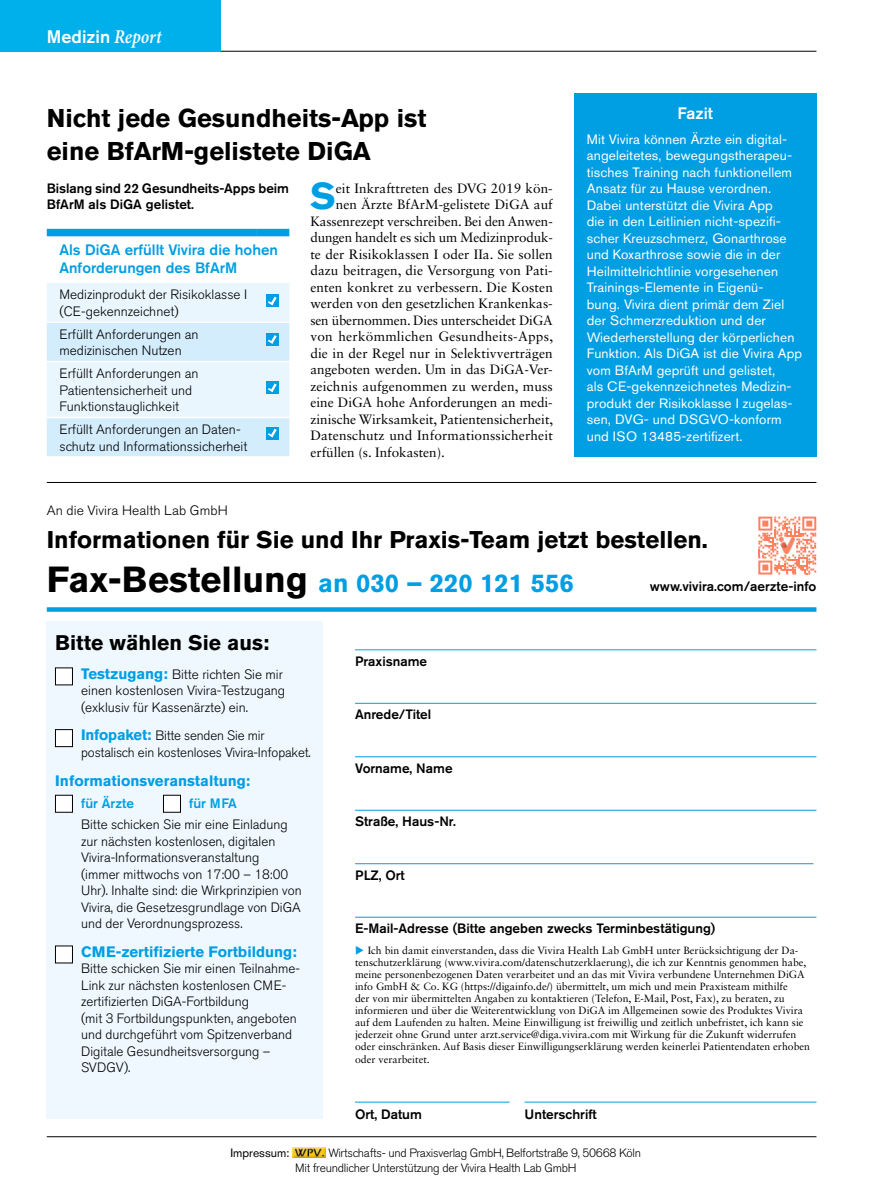
<style>
.page{position:relative;width:893px;height:1191px;background:#fff}
.page>*{position:absolute;margin:0;border:0;box-sizing:border-box;transform-origin:0 0}
.t1{font:700 37.35px "Akzidenz Grotesk BQ";color:#009ee3}
.t2{font:700 25.5px/33px "Akzidenz Grotesk BQ";color:#000}
.t3{font:700 25.5px "Akzidenz Grotesk BQ";color:#009ee3}
.t4{font:700 24px "Akzidenz Grotesk BQ";color:#000}
.t5{font:700 21px "Akzidenz Grotesk BQ";color:#000}
.t6{font:500 18px "Akzidenz Grotesk BQ";color:#fff}
.t7{font:500 16.5px "Akzidenz Grotesk BQ";color:#fff}
.t8{font:700 15px "Akzidenz Grotesk BQ";color:#009ee3}
.t9{font:500 15px/18px "Akzidenz Grotesk BQ";color:#009ee3}
.t10{font:300 13.5px/16.5px "Akzidenz Grotesk BQ";color:#000}
.t11{font:13.5px/16.5px "Akzidenz Grotesk BQ";letter-spacing:.01em;color:#fff}
.t12{font:13.5px "Sabon LT Std";color:#000}
.t13{font:500 13.5px/16.5px "Akzidenz Grotesk BQ";color:#000}
.t14{font:13.5px "Sabon LT Std";letter-spacing:.02em;color:#000}
.t15{font:500 13.5px "Akzidenz Grotesk BQ";color:#009ee3}
.t16{font:300 12px/14.4px "Akzidenz Grotesk BQ";letter-spacing:-.02em;color:#000}
.t17{font:12px "Akzidenz Grotesk BQ";color:#000}
.t18{font:10.5px/12px "Sabon LT Std";color:#000}
.s1{font-family:"Minion Pro";font-weight:600;font-style:italic;font-size:19.5px}
.s2{font-size:36px;color:#000}
.s3{font-weight:700;font-size:15px;color:#009ee3}
</style>
<div class="page">
<hr style="left:47px;top:482px;width:769px;height:1px;background:#000">
<img style="left:293px;top:1147px;width:32px;height:10px">
<div style="left:574px;top:94px;width:242px;height:363px;background:#009ee3"></div>
<div style="left:47px;top:607px;width:769px;height:5px;background:#009ee3"></div>
<hr style="left:355px;top:649px;width:461px;height:1px;background:#009ee3">
<hr style="left:355px;top:703px;width:461px;height:1px;background:#009ee3">
<hr style="left:355px;top:756px;width:461px;height:1px;background:#009ee3">
<hr style="left:355px;top:810px;width:461px;height:1px;background:#009ee3">
<hr style="left:355px;top:863px;width:458px;height:1px;background:#009ee3">
<hr style="left:355px;top:916px;width:461px;height:1px;background:#009ee3">
<hr style="left:355px;top:1101px;width:155px;height:1px;background:#009ee3">
<hr style="left:525px;top:1101px;width:291px;height:1px;background:#009ee3">
<svg style="left:758px;top:516px;width:59px;height:59px"></svg>
<svg style="left:758px;top:516px;width:58px;height:58px"></svg>
<img style="left:780px;top:537px;width:15px;height:16px">
<div style="left:47px;top:621px;width:276px;height:497px;background:#eef8fe"></div>
<div style="left:55px;top:668px;width:17px;height:17px;background:#fff"></div>
<div style="left:55px;top:667px;width:18px;height:18px;border:1px solid #000"></div>
<div style="left:55px;top:729px;width:17px;height:17px;background:#fff"></div>
<div style="left:55px;top:729px;width:18px;height:18px;border:1px solid #000"></div>
<div style="left:55px;top:795px;width:17px;height:17px;background:#fff"></div>
<div style="left:55px;top:795px;width:18px;height:17px;border:1px solid #000"></div>
<div style="left:163px;top:795px;width:17px;height:17px;background:#fff"></div>
<div style="left:163px;top:795px;width:18px;height:17px;border:1px solid #000"></div>
<div style="left:55px;top:946px;width:17px;height:17px;background:#fff"></div>
<div style="left:55px;top:945px;width:18px;height:18px;border:1px solid #000"></div>
<div style="left:47px;top:229px;width:210px;height:7px;background:#009ee3"></div>
<div style="left:257px;top:229px;width:32px;height:7px;background:#009ee3"></div>
<svg style="left:47px;top:283px;width:242px;height:174px;background:#def1fc"></svg>
<hr style="left:47px;top:51px;width:769px;height:1px;background:#000">
<div style="left:0;top:0;width:221px;height:51px;background:#00b0eb"></div>
<hr style="left:47px;top:1136px;width:769px;height:1px;background:#000">
<h3 class="t6" style="left:47px;top:26px;width:116px">Medizin <span class="s1">Report</span></h3>
<h2 class="t2" style="left:47px;top:101px;width:381px">Nicht jede Gesundheits-App ist eine BfArM-gelistete DiGA</h2>
<p class="t13" style="left:47px;top:179px;width:244px">Bislang sind 22 Gesundheits-Apps beim<br>BfArM als DiGA gelistet.</p>
<h1 class="t1" style="left:310px;top:174px;width:27px">S</h1>
<p class="t12" style="left:336px;top:180px;width:218px">eit Inkrafttreten des DVG 2019 kön-</p>
<p class="t12" style="left:336px;top:196px;width:218px">nen Ärzte BfArM-gelistete DiGA auf</p>
<p class="t12" style="left:310px;top:213px;width:244px">Kassenrezept verschreiben. Bei den Anwen-</p>
<p class="t12" style="left:310px;top:229px;width:244px">dungen handelt es sich um Medizinproduk-</p>
<p class="t12" style="left:310px;top:246px;width:244px">te der Risikoklassen I oder IIa. Sie sollen</p>
<p class="t12" style="left:310px;top:262px;width:244px">dazu beitragen, die Versorgung von Pati-</p>
<p class="t12" style="left:310px;top:279px;width:244px">enten konkret zu verbessern. Die Kosten</p>
<p class="t12" style="left:310px;top:295px;width:244px">werden von den gesetzlichen Krankenkas-</p>
<p class="t12" style="left:310px;top:312px;width:244px">sen übernommen. Dies unterscheidet DiGA</p>
<p class="t14" style="left:310px;top:328px;width:244px">von herkömmlichen Gesundheits-Apps,</p>
<p class="t12" style="left:310px;top:345px;width:244px">die in der Regel nur in Selektivverträgen</p>
<p class="t12" style="left:310px;top:361px;width:244px">angeboten werden. Um in das DiGA-Ver-</p>
<p class="t12" style="left:310px;top:378px;width:244px">zeichnis aufgenommen zu werden, muss</p>
<p class="t12" style="left:310px;top:394px;width:244px">eine DiGA hohe Anforderungen an medi-</p>
<p class="t12" style="left:310px;top:411px;width:244px">zinische Wirksamkeit, Patientensicherheit,</p>
<p class="t12" style="left:310px;top:427px;width:244px">Datenschutz und Informationssicherheit</p>
<p class="t12" style="left:310px;top:444px;width:136px">erfüllen (s. Infokasten).</p>
<p class="t9" style="left:60px;top:240px;width:220px">Als DiGA erfüllt Vivira die hohen<br>Anforderungen des BfArM</p>
<p class="t10" style="left:60px;top:287px;width:189px">Medizinprodukt der Risikoklasse I (CE-gekennzeichnet)</p>
<p class="t10" style="left:60px;top:326px;width:140px">Erfüllt Anforderungen an medizinischen Nutzen</p>
<p class="t10" style="left:60px;top:365px;width:140px">Erfüllt Anforderungen an<br>Patientensicherheit und<br>Funktionstauglichkeit</p>
<p class="t10" style="left:60px;top:421px;width:189px">Erfüllt Anforderungen an Daten&shy;schutz und Informationssicherheit</p>
<p class="t7" style="left:677px;top:103px;width:37px">Fazit</p>
<p class="t11" style="left:587px;top:131px;width:217px">Mit Vivira können Ärzte ein digital&shy;angeleitetes, bewegungstherapeu&shy;tisches Training nach funktionellem Ansatz fü r zu Hause verordnen.<br>Dabei unterstützt die Vivira App<br>die in den Leitlinien nicht-spezifi&shy;scher Kreuzschmerz, Gonarthrose und Koxarthrose sowie die in der Heilmittelrichtlinie vorgesehenen Trainings-Elemente in Eigenü-<br>bung. Vivira dient primär dem Ziel der Schmerzreduktion und der Wiederherstellung der körperlichen Funktion. Als DiGA ist die Vivira App vom BfArM geprüft und gelistet,<br>als CE-gekennzeichnetes Medizin&shy;produkt der Risikoklasse I zugelas&shy;sen, DVG- und DSGVO-konform und ISO 13485-zertifizert.</p>
<p class="t10" style="left:47px;top:502px;width:182px">An die Vivira Health Lab GmbH</p>
<h3 class="t4" style="left:47px;top:526px;width:663px">Informationen für Sie und Ihr Praxis-Team jetzt bestellen.</h3>
<h2 class="t3" style="left:47px;top:568px;width:528px"><span class="s2">Fax-Bestellung</span> an 030 – 220 121 556</h2>
<p class="t13" style="left:650px;top:578px;width:168px">www.vivira.com/aerzte-info</p>
<h3 class="t5" style="left:55px;top:630px;width:215px">Bitte wählen Sie aus:</h3>
<p class="t10" style="left:81px;top:666px;width:205px"><span class="s3">Testzugang:</span> Bitte richten Sie mir einen kostenlosen Vivira-Testzugang (exklusiv für Kassenärzte) ein.</p>
<p class="t10" style="left:81px;top:728px;width:231px"><span class="s3">Infopaket:</span> Bitte senden Sie mir postalisch ein kostenloses Vivira-Infopaket.</p>
<p class="t8" style="left:55px;top:771px;width:196px">Informationsveranstaltung:</p>
<p class="t15" style="left:81px;top:795px;width:54px">für Ärzte</p>
<p class="t15" style="left:189px;top:795px;width:49px">für MFA</p>
<p class="t10" style="left:81px;top:816px;width:222px">Bitte schicken Sie mir eine Einladung zur nächsten kostenlosen, digitalen Vivira-Informationsveranstaltung<br>(immer mittwochs von 17:00 – 18:00<br>Uhr). Inhalte sind: die Wirkprinzipien von Vivira, die Gesetzesgrundlage von DiGA und der Verordnungsprozess.</p>
<p class="t8" style="left:81px;top:943px;width:217px">CME-zertifizierte Fortbildung:</p>
<p class="t10" style="left:81px;top:960px;width:220px">Bitte schicken Sie mir einen Teilnahme-Link zur nächsten kostenlosen CME&shy;zertifizierten DiGA-Fortbildung<br>(mit 3 Fortbildungspunkten, angeboten und durchgeführt vom Spitzenverband Digitale Gesundheitsversorgung – SVDGV).</p>
<p class="t13" style="left:355px;top:652px;width:73px">Praxisname</p>
<p class="t13" style="left:355px;top:706px;width:78px">Anrede/Titel</p>
<p class="t13" style="left:355px;top:759px;width:99px">Vorname, Name</p>
<p class="t13" style="left:355px;top:813px;width:102px">Straße, Haus-Nr.</p>
<p class="t13" style="left:355px;top:866px;width:51px">PLZ, Ort</p>
<p class="t13" style="left:355px;top:919px;width:362px">E-Mail-Adresse (Bitte angeben zwecks Terminbestätigung)</p>
<p class="t18" style="left:355px;top:943px;width:456px;text-indent:13px">Ich bin damit einverstanden, dass die Vivira Health Lab GmbH unter Berücksichtigung der Da&shy;tenschutzerklärung (www.vivira.com/datenschutzerklaerung), die ich zur Kenntnis genommen habe, meine personenbezogenen Daten verarbeitet und an das mit Vivira verbundene Unternehmen DiGA info GmbH &amp; Co. KG (https://digainfo.de/) übermittelt, um mich und mein Praxisteam mithilfe<br>der von mir übermittelten Angaben zu kontaktieren (Telefon, E-Mail, Post, Fax), zu beraten, zu informieren und über die Weiterentwicklung von DiGA im Allgemeinen sowie des Produktes Vivira auf dem Laufenden zu halten. Meine Einwilligung ist freiwillig und zeitlich unbefristet, ich kann sie jederzeit ohne Grund unter arzt.service@diga.vivira.com mit Wirkung für die Zukunft widerrufen oder einschränken. Auf Basis dieser Einwilligungserklärung werden keinerlei Patientendaten erhoben</p>
<p class="t18" style="left:355px;top:1053px;width:76px">oder verarbeitet.</p>
<p class="t13" style="left:355px;top:1105px;width:68px">Ort, Datum</p>
<p class="t13" style="left:525px;top:1105px;width:74px">Unterschrift</p>
<p class="t17" style="left:231px;top:1145px;width:61px">Impressum:</p>
<p class="t16" style="left:295px;top:1146px;width:347px;text-indent:33px">Wirtschafts- und Praxisverlag GmbH, Belfortstraße 9, 50668 Köln<br>Mit freundlicher Unterstützung der Vivira Health Lab GmbH</p>
</div>
